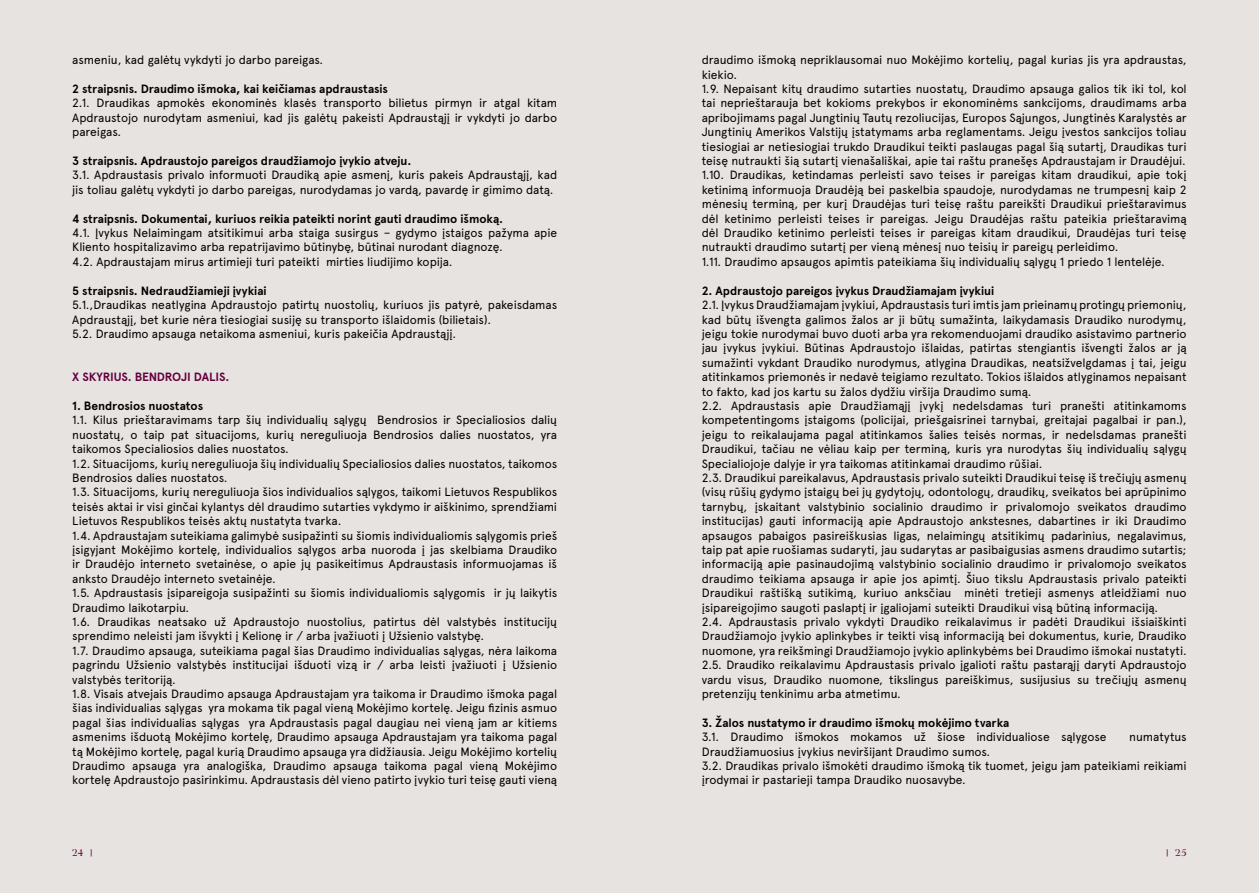
<style>
.page{position:relative;width:1259px;height:893px;background:#e7e3e1}
.page>*{position:absolute;margin:0;border:0;box-sizing:border-box;transform-origin:0 0}
.t1{font:12px/14.4px "Apercu Pro";letter-spacing:-.01em;color:#000}
.t2{font:700 12px "Apercu Pro";letter-spacing:-.005em;color:#000}
.t3{font:700 12px "Apercu Pro";letter-spacing:-.015em;color:#63003d}
.t4{font:9px "Bery Roman";color:#63003d}
.s1{font-family:"Apercu Pro"}
</style>
<div class="page">
<p class="t1" style="left:72px;top:52px;width:252px">asmeniu, kad galėtų vykdyti jo darbo pareigas.</p>
<p class="t2" style="left:72px;top:80px;width:317px">2 straipsnis. Draudimo išmoka, kai keičiamas apdraustasis</p>
<p class="t1" style="left:72px;top:95px;width:486px;text-align:justify">2.1. Draudikas apmokės ekonominės klasės transporto bilietus pirmyn ir atgal kitam Apdraustojo nurodytam asmeniui, kad jis galėtų pakeisti Apdraustąjį ir vykdyti jo darbo pareigas.</p>
<p class="t2" style="left:72px;top:152px;width:341px">3 straipsnis. Apdraustojo pareigos draudžiamojo įvykio atveju.</p>
<p class="t1" style="left:72px;top:167px;width:486px">3.1. Apdraustasis privalo informuoti Draudiką apie asmenį, kuris pakeis Apdraustąjį, kad jis toliau galėtų vykdyti jo darbo pareigas, nurodydamas jo vardą, pavardę ir gimimo datą.</p>
<p class="t2" style="left:72px;top:209px;width:432px">4 straipsnis. Dokumentai, kuriuos reikia pateikti norint gauti draudimo išmoką.</p>
<p class="t1" style="left:72px;top:225px;width:486px">4.1. Įvykus Nelaimingam atsitikimui arba staiga susirgus – gydymo įstaigos pažyma apie<br>Kliento hospitalizavimo arba repatrijavimo būtinybę, būtinai nurodant diagnozę.<br>4.2. Apdraustajam mirus artimieji turi pateikti mirties liudijimo kopija.</p>
<p class="t2" style="left:72px;top:281px;width:196px">5 straipsnis. Nedraudžiamieji įvykiai</p>
<p class="t1" style="left:72px;top:297px;width:486px">5.1.,Draudikas neatlygina Apdraustojo patirtų nuostolių, kuriuos jis patyrė, pakeisdamas<br>Apdraustąjį, bet kurie nėra tiesiogiai susiję su transporto išlaidomis (bilietais).<br>5.2. Draudimo apsauga netaikoma asmeniui, kuris pakeičia Apdraustąjį.</p>
<p class="t3" style="left:72px;top:368px;width:159px">X SKYRIUS. BENDROJI DALIS.</p>
<p class="t2" style="left:72px;top:397px;width:132px">1. Bendrosios nuostatos</p>
<p class="t1" style="left:72px;top:412px;width:486px">1.1. Kilus prieštaravimams tarp šių individualių sąlygų Bendrosios ir Specialiosios dalių nuostatų, o taip pat situacijoms, kurių nereguliuoja Bendrosios dalies nuostatos, yra taikomos Specialiosios dalies nuostatos.<br>1.2. Situacijoms, kurių nereguliuoja šių individualių Specialiosios dalies nuostatos, taikomos Bendrosios dalies nuostatos.<br>1.3. Situacijoms, kurių nereguliuoja šios individualios sąlygos, taikomi Lietuvos Respublikos teisės aktai ir visi ginčai kylantys dėl draudimo sutarties vykdymo ir aiškinimo, sprendžiami Lietuvos Respublikos teisės aktų nustatyta tvarka.<br>1.4. Apdraustajam suteikiama galimybė susipažinti su šiomis individualiomis sąlygomis prieš įsigyjant Mokėjimo kortelę, individualios sąlygos arba nuoroda į jas skelbiama Draudiko ir Draudėjo interneto svetainėse, o apie jų pasikeitimus Apdraustasis informuojamas iš anksto Draudėjo interneto svetainėje.<br>1.5. Apdraustasis įsipareigoja susipažinti su šiomis individualiomis sąlygomis ir jų laikytis Draudimo laikotarpiu.<br>1.6. Draudikas neatsako už Apdraustojo nuostolius, patirtus dėl valstybės institucijų sprendimo neleisti jam išvykti į Kelionę ir / arba įvažiuoti į Užsienio valstybę.<br>1.7. Draudimo apsauga, suteikiama pagal šias Draudimo individualias sąlygas, nėra laikoma pagrindu Užsienio valstybės institucijai išduoti vizą ir / arba leisti įvažiuoti į Užsienio valstybės teritoriją.<br>1.8. Visais atvejais Draudimo apsauga Apdraustajam yra taikoma ir Draudimo išmoka pagal šias individualias sąlygas yra mokama tik pagal vieną Mokėjimo kortelę. Jeigu fizinis asmuo pagal šias individualias sąlygas yra Apdraustasis pagal daugiau nei vieną jam ar kitiems asmenims išduotą Mokėjimo kortelę, Draudimo apsauga Apdraustajam yra taikoma pagal tą Mokėjimo kortelę, pagal kurią Draudimo apsauga yra didžiausia. Jeigu Mokėjimo kortelių Draudimo apsauga yra analogiška, Draudimo apsauga taikoma pagal vieną Mokėjimo kortelę Apdraustojo pasirinkimu. Apdraustasis dėl vieno patirto įvykio turi teisę gauti vieną</p>
<p class="t1" style="left:702px;top:52px;width:486px">draudimo išmoką nepriklausomai nuo Mokėjimo kortelių, pagal kurias jis yra apdraustas, kiekio.<br>1.9. Nepaisant kitų draudimo sutarties nuostatų, Draudimo apsauga galios tik iki tol, kol tai neprieštarauja bet kokioms prekybos ir ekonominėms sankcijoms, draudimams arba apribojimams pagal Jungtinių Tautų rezoliucijas, Europos Sąjungos, Jungtinės Karalystės ar Jungtinių Amerikos Valstijų įstatymams arba reglamentams. Jeigu įvestos sankcijos toliau tiesiogiai ar netiesiogiai trukdo Draudikui teikti paslaugas pagal šią sutartį, Draudikas turi teisę nutraukti šią sutartį vienašališkai, apie tai raštu pranešęs Apdraustajam ir Draudėjui.<br>1.10. Draudikas, ketindamas perleisti savo teises ir pareigas kitam draudikui, apie tokį ketinimą informuoja Draudėją bei paskelbia spaudoje, nurodydamas ne trumpesnį kaip 2 mėnesių terminą, per kurį Draudėjas turi teisę raštu pareikšti Draudikui prieštaravimus dėl ketinimo perleisti teises ir pareigas. Jeigu Draudėjas raštu pateikia prieštaravimą dėl Draudiko ketinimo perleisti teises ir pareigas kitam draudikui, Draudėjas turi teisę nutraukti draudimo sutartį per vieną mėnesį nuo teisių ir pareigų perleidimo.<br>1.11. Draudimo apsaugos apimtis pateikiama šių individualių sąlygų 1 priedo 1 lentelėje.</p>
<p class="t2" style="left:702px;top:281px;width:294px">2. Apdraustojo pareigos įvykus Draudžiamajam įvykiui</p>
<p class="t1" style="left:702px;top:297px;width:486px">2.1. Įvykus Draudžiamajam įvykiui, Apdraustasis turi imtis jam prieinamų protingų priemonių, kad būtų išvengta galimos žalos ar ji būtų sumažinta, laikydamasis Draudiko nurodymų, jeigu tokie nurodymai buvo duoti arba yra rekomenduojami draudiko asistavimo partnerio jau įvykus įvykiui. Būtinas Apdraustojo išlaidas, patirtas stengiantis išvengti žalos ar ją sumažinti vykdant Draudiko nurodymus, atlygina Draudikas, neatsižvelgdamas į tai, jeigu atitinkamos priemonės ir nedavė teigiamo rezultato. Tokios išlaidos atlyginamos nepaisant to fakto, kad jos kartu su žalos dydžiu viršija Draudimo sumą.<br>2.2. Apdraustasis apie Draudžiamąjį įvykį nedelsdamas turi pranešti atitinkamoms kompetentingoms įstaigoms (policijai, priešgaisrinei tarnybai, greitajai pagalbai ir pan.), jeigu to reikalaujama pagal atitinkamos šalies teisės normas, ir nedelsdamas pranešti Draudikui, tačiau ne vėliau kaip per terminą, kuris yra nurodytas šių individualių sąlygų Specialiojoje dalyje ir yra taikomas atitinkamai draudimo rūšiai.<br>2.3. Draudikui pareikalavus, Apdraustasis privalo suteikti Draudikui teisę iš trečiųjų asmenų (visų rūšių gydymo įstaigų bei jų gydytojų, odontologų, draudikų, sveikatos bei aprūpinimo tarnybų, įskaitant valstybinio socialinio draudimo ir privalomojo sveikatos draudimo institucijas) gauti informaciją apie Apdraustojo ankstesnes, dabartines ir iki Draudimo apsaugos pabaigos pasireiškusias ligas, nelaimingų atsitikimų padarinius, negalavimus, taip pat apie ruošiamas sudaryti, jau sudarytas ar pasibaigusias asmens draudimo sutartis; informaciją apie pasinaudojimą valstybinio socialinio draudimo ir privalomojo sveikatos draudimo teikiama apsauga ir apie jos apimtį. Šiuo tikslu Apdraustasis privalo pateikti Draudikui raštišką sutikimą, kuriuo anksčiau minėti tretieji asmenys atleidžiami nuo įsipareigojimo saugoti paslaptį ir įgaliojami suteikti Draudikui visą būtiną informaciją.<br>2.4. Apdraustasis privalo vykdyti Draudiko reikalavimus ir padėti Draudikui išsiaiškinti Draudžiamojo įvykio aplinkybes ir teikti visą informaciją bei dokumentus, kurie, Draudiko nuomone, yra reikšmingi Draudžiamojo įvykio aplinkybėms bei Draudimo išmokai nustatyti.<br>2.5. Draudiko reikalavimu Apdraustasis privalo įgalioti raštu pastarąjį daryti Apdraustojo vardu visus, Draudiko nuomone, tikslingus pareiškimus, susijusius su trečiųjų asmenų pretenzijų tenkinimu arba atmetimu.</p>
<p class="t2" style="left:702px;top:713px;width:309px">3. Žalos nustatymo ir draudimo išmokų mokėjimo tvarka</p>
<p class="t1" style="left:702px;top:729px;width:406px">3.1. Draudimo išmokos mokamos už šiose individualiose sąlygose</p>
<p class="t1" style="left:1129px;top:729px;width:59px">numatytus</p>
<p class="t1" style="left:702px;top:743px;width:486px">Draudžiamuosius įvykius neviršijant Draudimo sumos.<br>3.2. Draudikas privalo išmokėti draudimo išmoką tik tuomet, jeigu jam pateikiami reikiami įrodymai ir pastarieji tampa Draudiko nuosavybe.</p>
<p class="t4" style="left:72px;top:847px;width:22px">24 <span class="s1">|</span></p>
<p class="t4" style="left:1166px;top:847px;width:22px"><span class="s1">|</span> 25</p>
</div>
